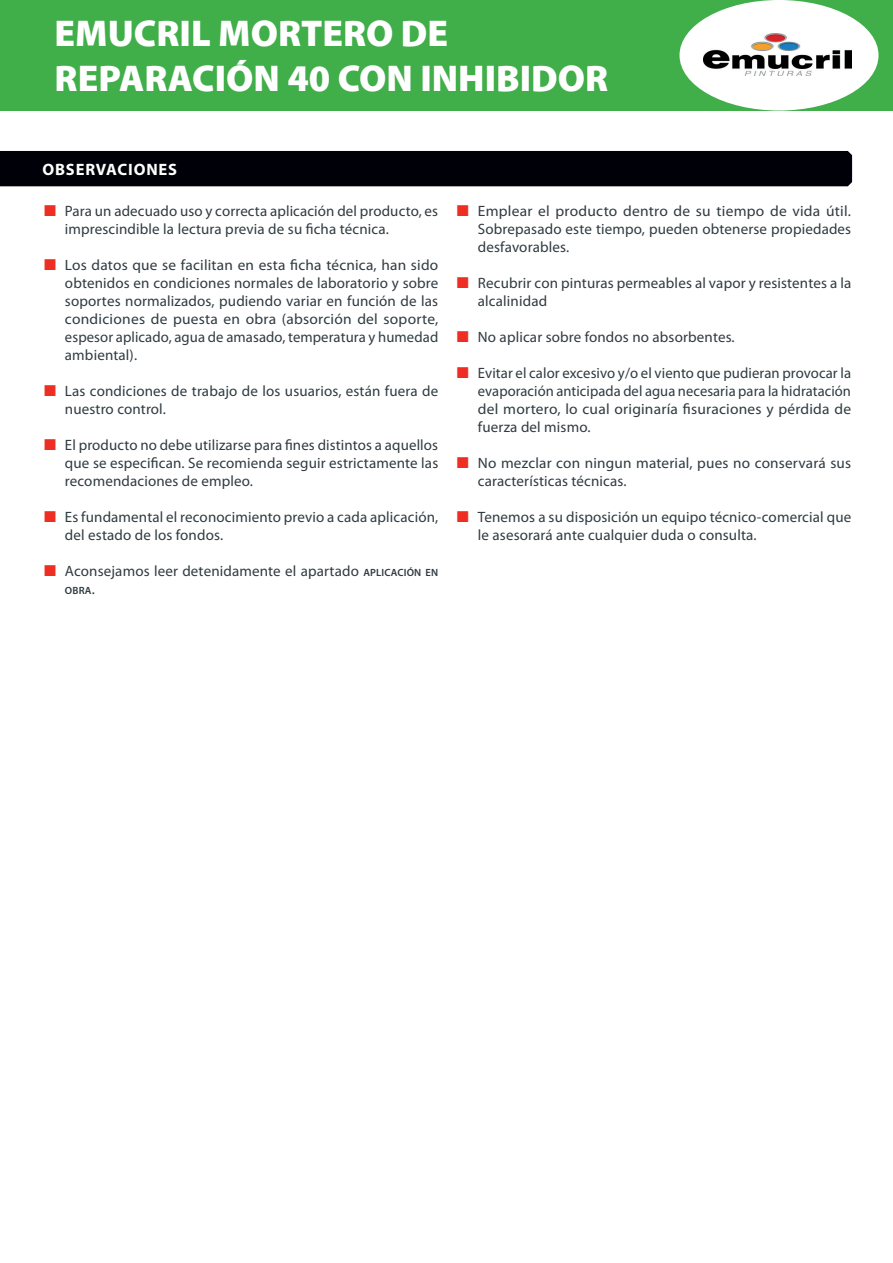
<style>
.page{position:relative;width:893px;height:1263px;background:#fff}
.page>*{position:absolute;margin:0;border:0;box-sizing:border-box;transform-origin:0 0}
.t1{font:900 37.5px/45px "Myriad Pro";color:#fff}
.t2{font:700 16.5px "Myriad Pro";letter-spacing:.05em;color:#fff}
.t3{font:15px/18px "Myriad Pro";letter-spacing:.01em;color:#2f3b41}
.t4{font:600 10.5px "Myriad Pro";color:#2f3b41}
.s1{font-weight:600;font-size:10.5px}
.s2{font-weight:400;font-size:15px}
</style>
<div class="page">
<div style="left:0;top:0;width:893px;height:111px;background:#40ae49"></div>
<div style="left:679px;top:0;width:199px;height:111px;background:#fff;border-radius:50%"></div>
<img style="left:703px;top:33px;width:149px;height:42px">
<div style="left:0;top:151px;width:852px;height:35px;background:#000008"></div>
<h1 class="t1" style="left:55px;top:11px;width:555px">EMUCRIL MORTERO DE<br>REPARACIÓN 40 CON INHIBIDOR</h1>
<p class="t2" style="left:43px;top:158px;width:136px">OBSERVACIONES</p>
<p class="t3" style="left:65px;top:202px;width:375px">Para un adecuado uso y correcta aplicación del producto, es imprescindible la lectura previa de su ficha técnica.</p>
<p class="t3" style="left:65px;top:256px;width:375px;text-align:justify">Los datos que se facilitan en esta ficha técnica, han sido obtenidos en condiciones normales de laboratorio y sobre soportes normalizados, pudiendo variar en función de las condiciones de puesta en obra (absorción del soporte, espesor aplicado, agua de amasado, temperatura y humedad ambiental).</p>
<p class="t3" style="left:65px;top:382px;width:375px">Las condiciones de trabajo de los usuarios, están fuera de nuestro control.</p>
<p class="t3" style="left:65px;top:436px;width:375px;text-align:justify">El producto no debe utilizarse para fines distintos a aquellos que se especifican. Se recomienda seguir estrictamente las recomendaciones de empleo.</p>
<p class="t3" style="left:65px;top:508px;width:375px">Es fundamental el reconocimiento previo a cada aplicación, del estado de los fondos.</p>
<p class="t3" style="left:65px;top:562px;width:375px">Aconsejamos leer detenidamente el apartado <span class="s1">APLICACIÓN EN</span></p>
<p class="t4" style="left:65px;top:584px;width:31px">OBRA<span class="s2">.</span></p>
<p class="t3" style="left:478px;top:202px;width:375px;text-align:justify">Emplear el producto dentro de su tiempo de vida útil.<br>Sobrepasado este tiempo, pueden obtenerse propiedades desfavorables.</p>
<p class="t3" style="left:478px;top:274px;width:375px">Recubrir con pinturas permeables al vapor y resistentes a la alcalinidad</p>
<p class="t3" style="left:478px;top:328px;width:258px">No aplicar sobre fondos no absorbentes.</p>
<p class="t3" style="left:478px;top:364px;width:375px;text-align:justify">Evitar el calor excesivo y/o el viento que pudieran provocar la evaporación anticipada del agua necesaria para la hidratación del mortero, lo cual originaría fisuraciones y pérdida de fuerza del mismo.</p>
<p class="t3" style="left:478px;top:454px;width:375px">No mezclar con ningun material, pues no conservará sus características técnicas.</p>
<p class="t3" style="left:478px;top:508px;width:375px">Tenemos a su disposición un equipo técnico-comercial que le asesorará ante cualquier duda o consulta.</p>
</div>
